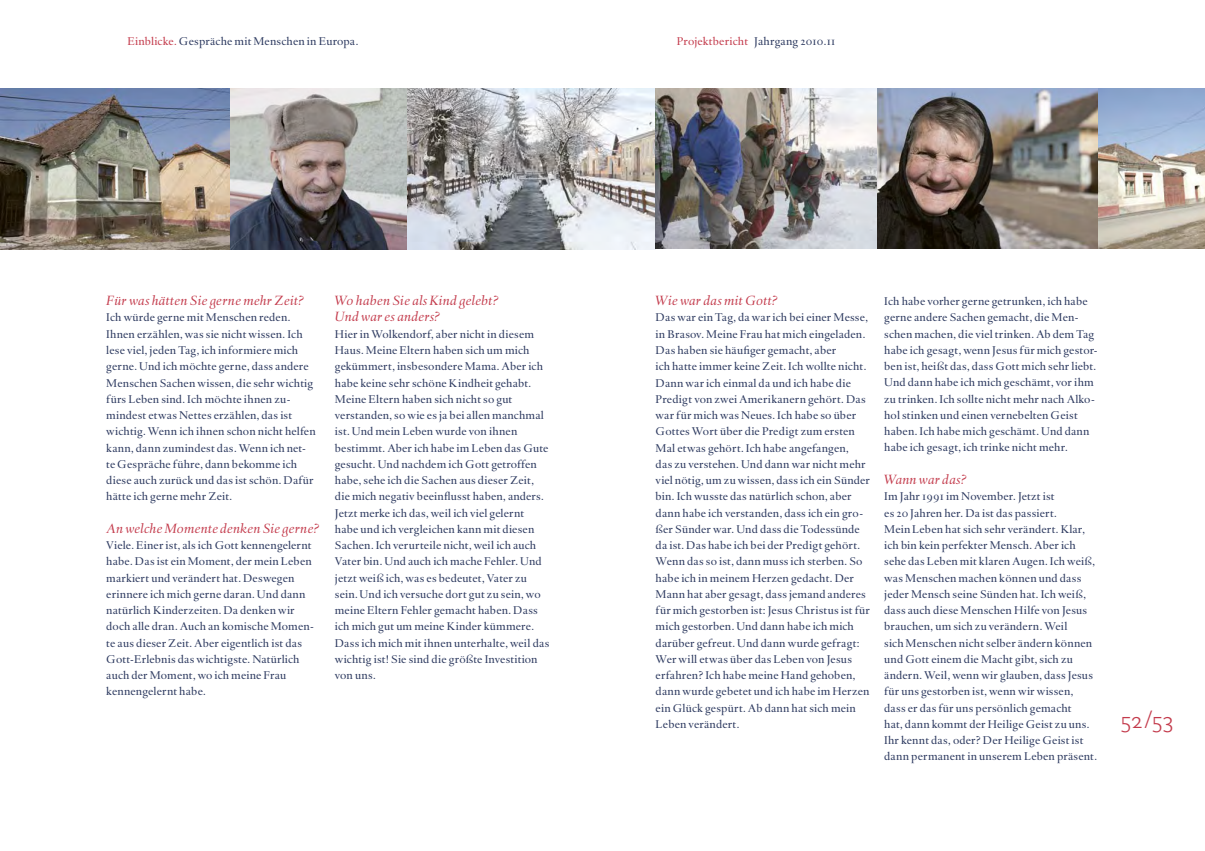
<style>
.page{position:relative;width:1205px;height:851px;background:#fff}
.page>*{position:absolute;margin:0;border:0;box-sizing:border-box;transform-origin:0 0}
.t1{font:22.25px "DTL Nobel ST Light";color:#c33a4b}
.t2{font:italic 13.75px/16.5px "DTL Haarlemmer SD";letter-spacing:.015em;color:#c33a4b}
.t3{font:11.5px/16.2px "DTL Haarlemmer SD";letter-spacing:.015em;color:#2c395f}
.s1{color:#c33a4b}
</style>
<div class="page">
<img style="left:0;top:89px;width:230px;height:161px">
<img style="left:230px;top:89px;width:177px;height:161px">
<img style="left:407px;top:89px;width:470px;height:161px">
<img style="left:877px;top:89px;width:221px;height:160px">
<img style="left:1098px;top:89px;width:107px;height:160px">
<p class="t3" style="left:128px;top:34px;width:232px"><span class="s1">Einblicke.</span> Gespräche mit Menschen in Europa.</p>
<p class="t2" style="left:106px;top:294px;width:199px">Für was hätten Sie gerne mehr Zeit?</p>
<p class="t3" style="left:106px;top:311px;width:211px">Ich würde gerne mit Menschen reden.<br>Ihnen erzählen, was sie nicht wissen. Ich lese viel, jeden Tag, ich informiere mich gerne. Und ich möchte gerne, dass andere Menschen Sachen wissen, die sehr wichtig fürs Leben sind. Ich möchte ihnen zu&shy;mindest etwas Nettes erzählen, das ist wichtig. Wenn ich ihnen schon nicht helfen kann, dann zumindest das. Wenn ich net&shy;te Gespräche führe, dann bekomme ich diese auch zurück und das ist schön. Dafür hätte ich gerne mehr Zeit.</p>
<p class="t2" style="left:106px;top:522px;width:214px">An welche Momente denken Sie gerne?</p>
<p class="t3" style="left:106px;top:538px;width:209px">Viele. Einer ist, als ich Gott kennengelernt habe. Das ist ein Moment, der mein Leben markiert und verändert hat. Deswegen erinnere ich mich gerne daran. Und dann natürlich Kinderzeiten. Da denken wir doch alle dran. Auch an komische Momen&shy;te aus dieser Zeit. Aber eigentlich ist das Gott-Erlebnis das wichtigste. Natürlich auch der Moment, wo ich meine Frau kennengelernt habe.</p>
<p class="t2" style="left:335px;top:294px;width:165px">Wo haben Sie als Kind gelebt?<br>Und war es anders?</p>
<p class="t3" style="left:335px;top:327px;width:216px">Hier in Wolkendorf, aber nicht in diesem Haus. Meine Eltern haben sich um mich gekümmert, insbesondere Mama. Aber ich habe keine sehr schöne Kindheit gehabt.<br>Meine Eltern haben sich nicht so gut verstanden, so wie es ja bei allen manchmal ist. Und mein Leben wurde von ihnen bestimmt. Aber ich habe im Leben das Gute gesucht. Und nachdem ich Gott getroffen habe, sehe ich die Sachen aus dieser Zeit, die mich negativ beeinflusst haben, anders.<br>Jetzt merke ich das, weil ich viel gelernt habe und ich vergleichen kann mit diesen Sachen. Ich verurteile nicht, weil ich auch Vater bin. Und auch ich mache Fehler. Und jetzt weiß ich, was es bedeutet, Vater zu sein. Und ich versuche dort gut zu sein, wo meine Eltern Fehler gemacht haben. Dass ich mich gut um meine Kinder kümmere.<br>Dass ich mich mit ihnen unterhalte, weil das wichtig ist! Sie sind die größte Investition von uns.</p>
<p class="t3" style="left:677px;top:35px;width:160px"><span class="s1">Projektbericht</span> Jahrgang 2010.11</p>
<p class="t2" style="left:656px;top:294px;width:124px">Wie war das mit Gott?</p>
<p class="t3" style="left:656px;top:311px;width:216px">Das war ein Tag, da war ich bei einer Messe, in Brasov. Meine Frau hat mich eingeladen.<br>Das haben sie häufiger gemacht, aber<br>ich hatte immer keine Zeit. Ich wollte nicht.<br>Dann war ich einmal da und ich habe die Predigt von zwei Amerikanern gehört. Das war für mich was Neues. Ich habe so über Gottes Wort über die Predigt zum ersten Mal etwas gehört. Ich habe angefangen,<br>das zu verstehen. Und dann war nicht mehr viel nötig, um zu wissen, dass ich ein Sünder bin. Ich wusste das natürlich schon, aber dann habe ich verstanden, dass ich ein gro&shy;ßer Sünder war. Und dass die Todessünde da ist. Das habe ich bei der Predigt gehört.<br>Wenn das so ist, dann muss ich sterben. So habe ich in meinem Herzen gedacht. Der Mann hat aber gesagt, dass jemand anderes für mich gestorben ist: Jesus Christus ist für mich gestorben. Und dann habe ich mich darüber gefreut. Und dann wurde gefragt:<br>Wer will etwas über das Leben von Jesus erfahren? Ich habe meine Hand gehoben, dann wurde gebetet und ich habe im Herzen ein Glück gespürt. Ab dann hat sich mein Leben verändert.</p>
<p class="t3" style="left:884px;top:294px;width:215px">Ich habe vorher gerne getrunken, ich habe gerne andere Sachen gemacht, die Men&shy;schen machen, die viel trinken. Ab dem Tag habe ich gesagt, wenn Jesus für mich gestor&shy;ben ist, heißt das, dass Gott mich sehr liebt.<br>Und dann habe ich mich geschämt, vor ihm zu trinken. Ich sollte nicht mehr nach Alko&shy;hol stinken und einen vernebelten Geist haben. Ich habe mich geschämt. Und dann habe ich gesagt, ich trinke nicht mehr.</p>
<p class="t2" style="left:884px;top:473px;width:84px">Wann war das?</p>
<p class="t3" style="left:884px;top:490px;width:214px">Im Jahr 1991 im November. Jetzt ist<br>es 20 Jahren her. Da ist das passiert.<br>Mein Leben hat sich sehr verändert. Klar, ich bin kein perfekter Mensch. Aber ich sehe das Leben mit klaren Augen. Ich weiß, was Menschen machen können und dass jeder Mensch seine Sünden hat. Ich weiß, dass auch diese Menschen Hilfe von Jesus brauchen, um sich zu verändern. Weil<br>sich Menschen nicht selber ändern können und Gott einem die Macht gibt, sich zu ändern. Weil, wenn wir glauben, dass Jesus für uns gestorben ist, wenn wir wissen, dass er das für uns persönlich gemacht<br>hat, dann kommt der Heilige Geist zu uns.<br>Ihr kennt das, oder? Der Heilige Geist ist dann permanent in unserem Leben präsent.</p>
<h1 class="t1" style="left:1120px;top:709px;width:55px">52 /53</h1>
</div>
